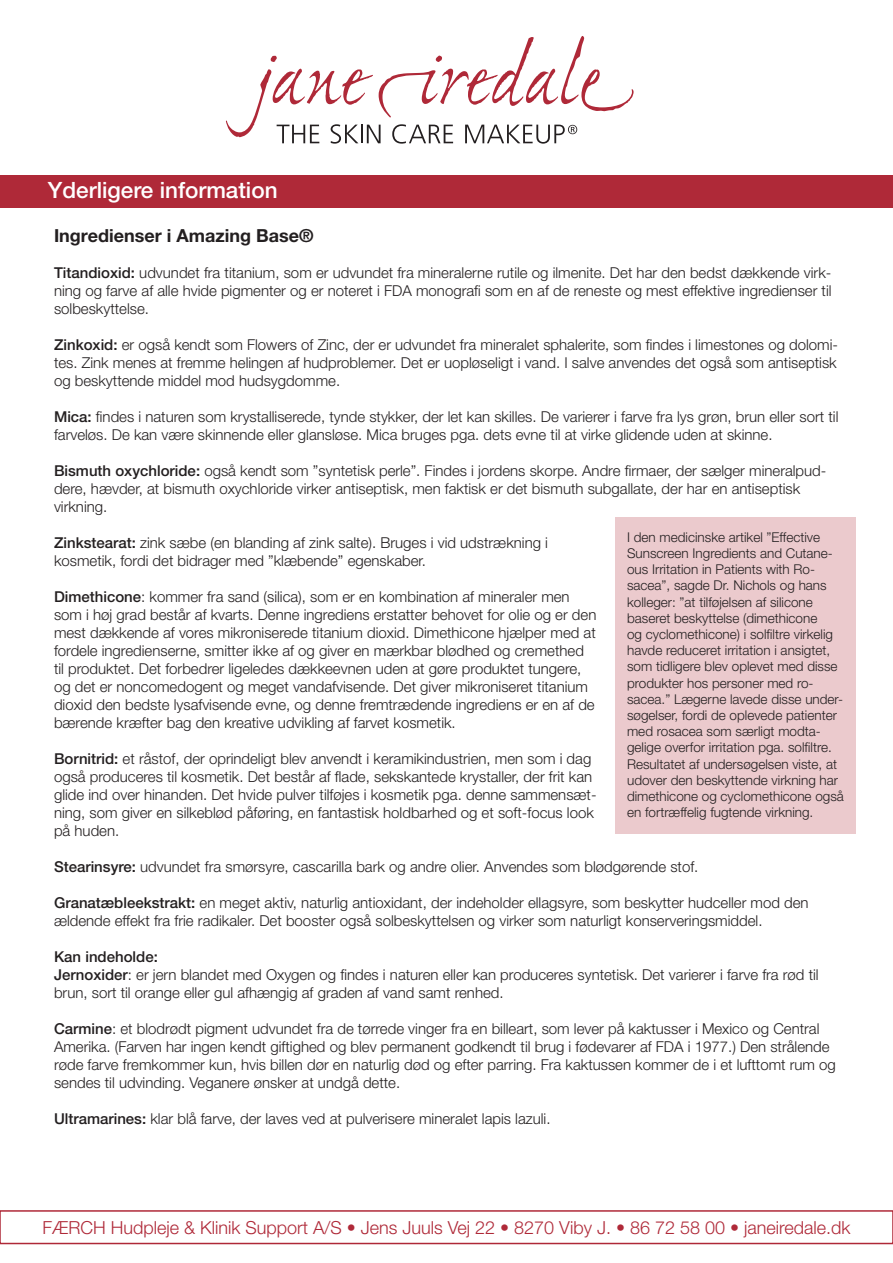
<style>
.page{position:relative;width:893px;height:1263px;background:#fff}
.page>*{position:absolute;margin:0;border:0;box-sizing:border-box;transform-origin:0 0}
.t1{font:500 22.5px "Helvetica Neue";color:#fff}
.t2{font:22.5px "Helvetica Neue";color:#fff}
.t3{font:300 18px "Helvetica Neue";color:#af2938}
.t4{font:700 18px "Helvetica Neue";color:#231f20}
.t5{font:300 15px/18px "Helvetica Neue";color:#231f20}
.t6{font:500 15px "Helvetica Neue";color:#231f20}
.t7{font:300 13.5px/16.2px "Helvetica Neue";color:#231f20}
.s1{font-weight:500}
</style>
<div class="page">
<svg style="left:226px;top:36px;width:408px;height:108px"></svg>
<div style="left:0;top:1210px;width:893px;height:34px;border:2px solid #af2938"></div>
<div style="left:0;top:175px;width:893px;height:33px;background:#af2938"></div>
<div style="left:615px;top:517px;width:240px;height:317px;background:#ebcacd"></div>
<p class="t1" style="left:48px;top:177px;width:231px">Yderligere information</p>
<p class="t4" style="left:54px;top:225px;width:261px">Ingredienser i Amazing Base®</p>
<p class="t5" style="left:54px;top:264px;width:779px;text-align:justify"><span class="s1">Titandioxid:</span> udvundet fra titanium, som er udvundet fra mineralerne rutile og ilmenite. Det har den bedst dækkende virk&shy;ning og farve af alle hvide pigmenter og er noteret i FDA monografi som en af de reneste og mest effektive ingredienser til solbeskyttelse.</p>
<p class="t5" style="left:54px;top:336px;width:786px;text-align:justify"><span class="s1">Zinkoxid:</span> er også kendt som Flowers of Zinc, der er udvundet fra mineralet sphalerite, som findes i limestones og dolomi&shy;tes. Zink menes at fremme helingen af hudproblemer. Det er uopløseligt i vand. I salve anvendes det også som antiseptisk og beskyttende middel mod hudsygdomme.</p>
<p class="t5" style="left:54px;top:408px;width:786px"><span class="s1">Mica:</span> findes i naturen som krystalliserede, tynde stykker, der let kan skilles. De varierer i farve fra lys grøn, brun eller sort til farveløs. De kan være skinnende eller glansløse. Mica bruges pga. dets evne til at virke glidende uden at skinne.</p>
<p class="t5" style="left:54px;top:462px;width:774px"><span class="s1">Bismuth oxychloride:</span> også kendt som ”syntetisk perle”. Findes i jordens skorpe. Andre firmaer, der sælger mineralpud&shy;dere, hævder, at bismuth oxychloride virker antiseptisk, men faktisk er det bismuth subgallate, der har en antiseptisk virkning.</p>
<p class="t5" style="left:54px;top:534px;width:495px"><span class="s1">Zinkstearat:</span> zink sæbe (en blanding af zink salte). Bruges i vid udstrækning i kosmetik, fordi det bidrager med ”klæbende” egenskaber.</p>
<p class="t5" style="left:54px;top:588px;width:544px"><span class="s1">Dimethicone</span>: kommer fra sand (silica), som er en kombination af mineraler men som i høj grad består af kvarts. Denne ingrediens erstatter behovet for olie og er den mest dækkende af vores mikroniserede titanium dioxid. Dimethicone hjælper med at fordele ingredienserne, smitter ikke af og giver en mærkbar blødhed og cremethed til produktet. Det forbedrer ligeledes dækkeevnen uden at gøre produktet tungere, og det er noncomedogent og meget vandafvisende. Det giver mikroniseret titanium dioxid den bedste lysafvisende evne, og denne fremtrædende ingrediens er en af de bærende kræfter bag den kreative udvikling af farvet kosmetik.</p>
<p class="t5" style="left:54px;top:750px;width:544px"><span class="s1">Bornitrid:</span> et råstof, der oprindeligt blev anvendt i keramikindustrien, men som i dag også produceres til kosmetik. Det består af flade, sekskantede krystaller, der frit kan glide ind over hinanden. Det hvide pulver tilføjes i kosmetik pga. denne sammensæt&shy;ning, som giver en silkeblød påføring, en fantastisk holdbarhed og et soft-focus look på huden.</p>
<p class="t5" style="left:54px;top:858px;width:646px"><span class="s1">Stearinsyre:</span> udvundet fra smørsyre, cascarilla bark og andre olier. Anvendes som blødgørende stof.</p>
<p class="t5" style="left:54px;top:894px;width:756px"><span class="s1">Granatæbleekstrakt:</span> en meget aktiv, naturlig antioxidant, der indeholder ellagsyre, som beskytter hudceller mod den ældende effekt fra frie radikaler. Det booster også solbeskyttelsen og virker som naturligt konserveringsmiddel.</p>
<p class="t6" style="left:54px;top:948px;width:105px">Kan indeholde:</p>
<p class="t5" style="left:54px;top:966px;width:766px"><span class="s1">Jernoxider</span>: er jern blandet med Oxygen og findes i naturen eller kan produceres syntetisk. Det varierer i farve fra rød til brun, sort til orange eller gul afhængig af graden af vand samt renhed.</p>
<p class="t5" style="left:54px;top:1020px;width:783px"><span class="s1">Carmine</span>: et blodrødt pigment udvundet fra de tørrede vinger fra en billeart, som lever på kaktusser i Mexico og Central Amerika. (Farven har ingen kendt giftighed og blev permanent godkendt til brug i fødevarer af FDA i 1977.) Den strålende røde farve fremkommer kun, hvis billen dør en naturlig død og efter parring. Fra kaktussen kommer de i et lufttomt rum og sendes til udvinding. Veganere ønsker at undgå dette.</p>
<p class="t5" style="left:54px;top:1110px;width:498px"><span class="s1">Ultramarines:</span> klar blå farve, der laves ved at pulverisere mineralet lapis lazuli.</p>
<h1 class="t2" style="left:48px;top:177px;width:185px">Pressemeddelelse</h1>
<p class="t7" style="left:627px;top:529px;width:218px">I den medicinske artikel ”Effective Sunscreen Ingredients and Cutane&shy;ous Irritation in Patients with Ro&shy;sacea”, sagde Dr. Nichols og hans kolleger: ”at tilføjelsen af silicone baseret beskyttelse (dimethicone<br>og cyclomethicone) i solfiltre virkelig havde reduceret irritation i ansigtet, som tidligere blev oplevet med disse produkter hos personer med ro&shy;sacea.” Lægerne lavede disse under&shy;søgelser, fordi de oplevede patienter med rosacea som særligt modta&shy;gelige overfor irritation pga. solfiltre.<br>Resultatet af undersøgelsen viste, at udover den beskyttende virkning har dimethicone og cyclomethicone også en fortræffelig fugtende virkning.</p>
<p class="t3" style="left:42px;top:1216px;width:810px">FÆRCH Hudpleje &amp; Klinik Support A/S • Jens Juuls Vej 22 • 8270 Viby J. • 86 72 58 00 • janeiredale.dk</p>
</div>
